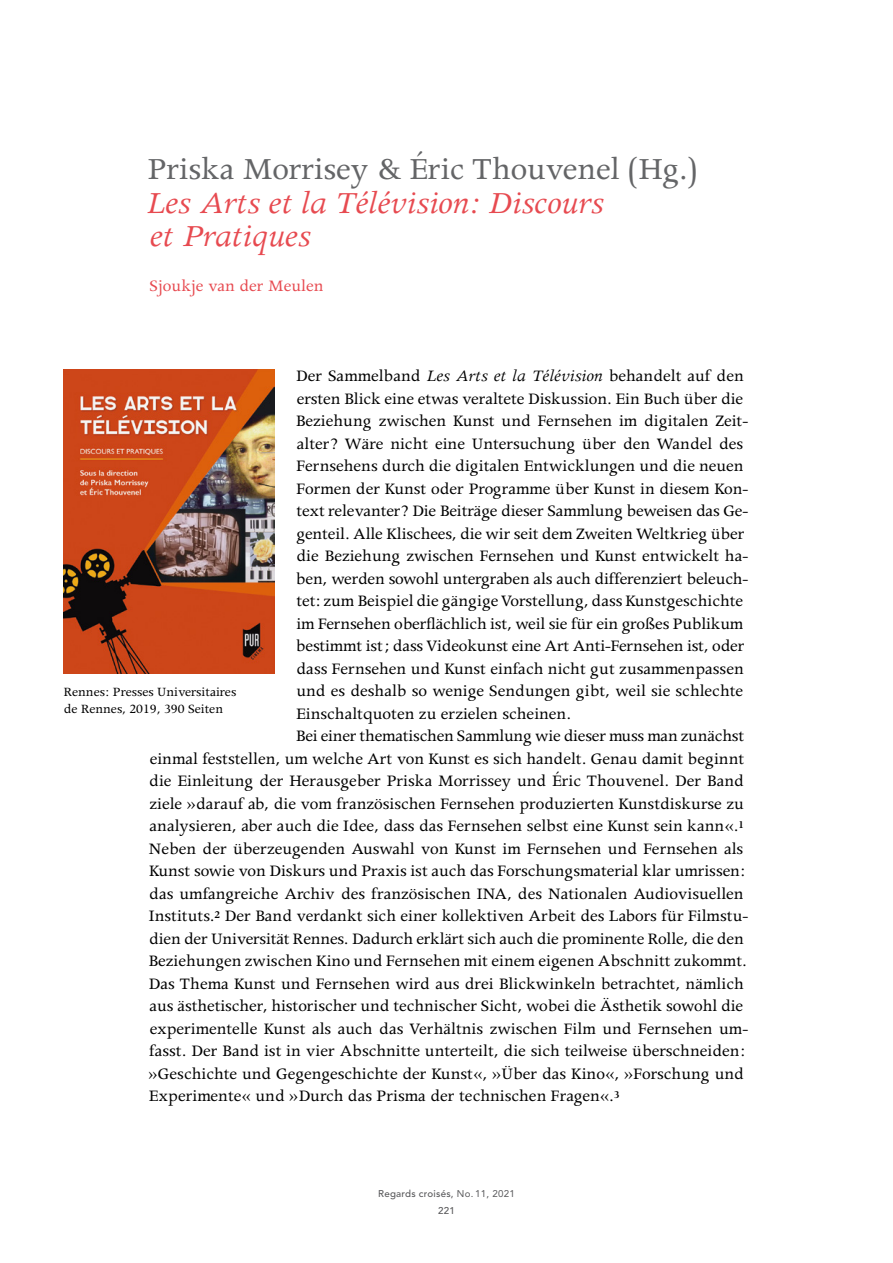
<style>
.page{position:relative;width:893px;height:1263px;background:#fff}
.page>*{position:absolute;margin:0;border:0;box-sizing:border-box;transform-origin:0 0}
.t1{font:italic 34.5px/33.8px "Apollo";letter-spacing:-.005em;color:#e74a50}
.t2{font:34.5px "Apollo";letter-spacing:-.005em;color:#646567}
.t3{font:18px "Apollo";color:#000}
.t4{font:18px "Apollo";color:#e74a50}
.t5{font:14.25px/16.8px "Apollo";color:#000}
.t6{font:500 9.75px "Avenir LT";letter-spacing:.025em;color:#58585a}
.s1{font-style:italic}
.s2{font-weight:400}
</style>
<div class="page">
<img style="left:64px;top:370px;width:211px;height:304px">
<h1 class="t2" style="left:148px;top:150px;width:551px">Priska Morrisey &amp; Éric Thouvenel (Hg.)</h1>
<h1 class="t1" style="left:147px;top:186px;width:459px">Les Arts et la Télévision: Discours et Pratiques</h1>
<p class="t4" style="left:149px;top:276px;width:176px">Sjoukje van der Meulen</p>
<p class="t3" style="left:296px;top:366px;width:449px">Der Sammelband <span class="s1">Les Arts et la Télévision</span> behandelt auf den</p>
<p class="t3" style="left:297px;top:389px;width:448px">ersten Blick eine etwas veraltete Diskussion. Ein Buch über die</p>
<p class="t3" style="left:296px;top:411px;width:454px">Beziehung zwischen Kunst und Fernsehen im digitalen Zeit-</p>
<p class="t3" style="left:297px;top:434px;width:448px">alter? Wäre nicht eine Untersuchung über den Wandel des</p>
<p class="t3" style="left:297px;top:456px;width:449px">Fernsehens durch die digitalen Entwicklungen und die neuen</p>
<p class="t3" style="left:297px;top:479px;width:453px">Formen der Kunst oder Programme über Kunst in diesem Kon-</p>
<p class="t3" style="left:297px;top:501px;width:453px">text relevanter? Die Beiträge dieser Sammlung beweisen das Ge-</p>
<p class="t3" style="left:297px;top:524px;width:449px">genteil. Alle Klischees, die wir seit dem Zweiten Weltkrieg über</p>
<p class="t3" style="left:297px;top:546px;width:453px">die Beziehung zwischen Fernsehen und Kunst entwickelt ha-</p>
<p class="t3" style="left:296px;top:569px;width:454px">ben, werden sowohl untergraben als auch differenziert beleuch-</p>
<p class="t3" style="left:297px;top:591px;width:448px">tet: zum Beispiel die gängige Vorstellung, dass Kunstgeschichte</p>
<p class="t3" style="left:296px;top:614px;width:448px">im Fernsehen oberflächlich ist, weil sie für ein großes Publikum</p>
<p class="t3" style="left:296px;top:636px;width:450px">bestimmt ist; dass Videokunst eine Art Anti-Fernsehen ist, oder</p>
<p class="t3" style="left:297px;top:659px;width:449px">dass Fernsehen und Kunst einfach nicht gut zusammenpassen</p>
<p class="t3" style="left:296px;top:681px;width:448px">und es deshalb so wenige Sendungen gibt, weil sie schlechte</p>
<p class="t3" style="left:296px;top:704px;width:277px">Einschaltquoten zu erzielen scheinen.</p>
<p class="t3" style="left:296px;top:726px;width:450px">Bei einer thematischen Sammlung wie dieser muss man zunächst</p>
<p class="t3" style="left:150px;top:749px;width:596px">einmal feststellen, um welche Art von Kunst es sich handelt. Genau damit beginnt</p>
<p class="t3" style="left:149px;top:771px;width:596px">die Einleitung der Herausgeber Priska Morrissey und Éric Thouvenel. Der Band</p>
<p class="t3" style="left:149px;top:794px;width:596px">ziele »darauf ab, die vom französischen Fernsehen produzierten Kunstdiskurse zu</p>
<p class="t3" style="left:150px;top:816px;width:596px">analysieren, aber auch die Idee, dass das Fernsehen selbst eine Kunst sein kann«.<sup>1</sup></p>
<p class="t3" style="left:149px;top:839px;width:596px">Neben der überzeugenden Auswahl von Kunst im Fernsehen und Fernsehen als</p>
<p class="t3" style="left:149px;top:861px;width:598px">Kunst sowie von Diskurs und Praxis ist auch das Forschungsmaterial klar umrissen:</p>
<p class="t3" style="left:149px;top:884px;width:596px">das umfangreiche Archiv des französischen INA, des Nationalen Audiovisuellen</p>
<p class="t3" style="left:149px;top:906px;width:601px">Instituts.<sup>2</sup> Der Band verdankt sich einer kollektiven Arbeit des Labors für Filmstu-</p>
<p class="t3" style="left:149px;top:929px;width:596px">dien der Universität Rennes. Dadurch erklärt sich auch die prominente Rolle, die den</p>
<p class="t3" style="left:149px;top:951px;width:600px">Beziehungen zwischen Kino und Fernsehen mit einem eigenen Abschnitt zukommt.</p>
<p class="t3" style="left:149px;top:974px;width:597px">Das Thema Kunst und Fernsehen wird aus drei Blickwinkeln betrachtet, nämlich</p>
<p class="t3" style="left:150px;top:996px;width:595px">aus ästhetischer, historischer und technischer Sicht, wobei die Ästhetik sowohl die</p>
<p class="t3" style="left:150px;top:1019px;width:600px">experimentelle Kunst als auch das Verhältnis zwischen Film und Fernsehen um-</p>
<p class="t3" style="left:149px;top:1041px;width:598px">fasst. Der Band ist in vier Abschnitte unterteilt, die sich teilweise überschneiden:</p>
<p class="t3" style="left:149px;top:1064px;width:597px">»Geschichte und Gegengeschichte der Kunst«, »Über das Kino«, »Forschung und</p>
<p class="t3" style="left:149px;top:1086px;width:472px">Experimente« und »Durch das Prisma der technischen Fragen«.<sup>3</sup></p>
<p class="t5" style="left:64px;top:684px;width:174px">Rennes: Presses Universitaires de Rennes, 2019, 390 Seiten</p>
<p class="t6" style="left:378px;top:1188px;width:138px">Regards croisés, <span class="s2">No. 11, 2021</span></p>
<p class="t6" style="left:438px;top:1205px;width:18px">221</p>
</div>
